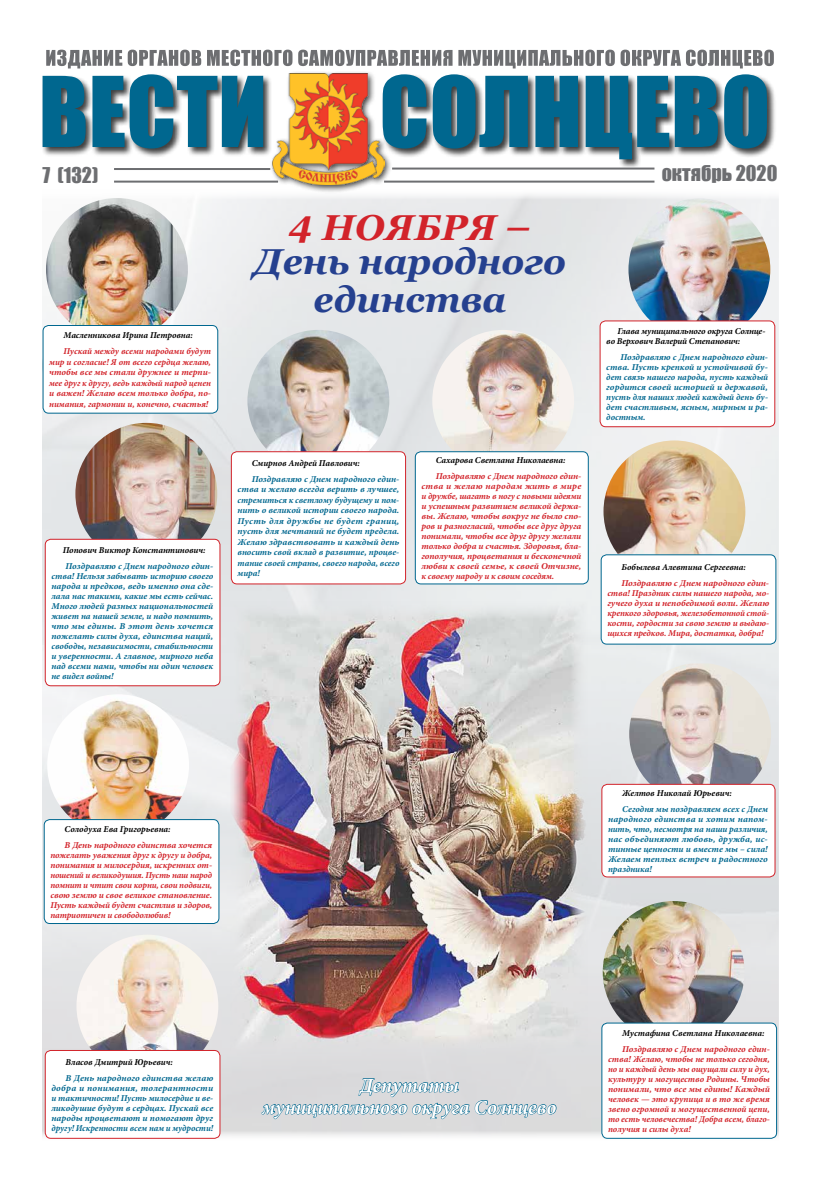
<style>
.page{position:relative;width:820px;height:1191px;background:#fff}
.page>*{position:absolute;margin:0;border:0;box-sizing:border-box;transform-origin:0 0}
.t1{font:italic 700 36px/38px "Georgia";color:#25408f;text-align:center}
.t2{font:italic 700 36px "Georgia";letter-spacing:.01em;color:#d2232a}
.t3{font:italic 700 20px/22px "Minion Pro";color:#fff;text-align:center}
.t4{font:20px "Impact";color:#6d6e71}
.t5{font:italic 700 9px/10px "Minion Pro";color:#00678f;text-align:justify}
.t6{font:italic 700 9px/10px "Minion Pro";letter-spacing:-.005em;color:#d2232a;text-align:justify;scale:1.04 1}
.t7{font:italic 700 9px/10px "Minion Pro";letter-spacing:-.005em;color:#d2232a;text-align:justify}
.t8{font:italic 700 9px/10px "Minion Pro";letter-spacing:-.005em;color:#000}
.t9{font:italic 700 9px/10px "Minion Pro";letter-spacing:-.005em;color:#d2232a;text-align:justify;scale:1.05 1}
.t10{font:italic 700 9px/10px "Minion Pro";color:#00678f;text-align:justify;scale:1.05 1}
</style>
<div class="page">
<img style="left:43px;top:194px;width:734px;height:945px">
<img style="left:432px;top:330px;width:142px;height:142px;border-radius:71px">
<img style="left:247px;top:330px;width:142px;height:142px;border-radius:71px">
<img style="left:602px;top:901px;width:142px;height:141px;border-radius:71px">
<img style="left:76px;top:934px;width:142px;height:117px">
<img style="left:75px;top:423px;width:142px;height:141px;border-radius:71px">
<img style="left:229px;top:599px;width:360px;height:454px">
<svg style="left:46px;top:50px;width:727px;height:18px"></svg>
<div style="left:41px;top:73px;width:735px;height:96px;background:#000;opacity:.75"></div>
<svg style="left:43px;top:74px;width:723px;height:85px;background:#4a88a0"></svg>
<div style="left:269px;top:71px;width:123px;height:122px;background:#000;opacity:.75"></div>
<img style="left:273px;top:74px;width:111px;height:110px">
<hr style="left:114px;top:181px;width:164px;height:2px;background:#6d6e71">
<hr style="left:114px;top:168px;width:156px;height:2px;background:#6d6e71">
<hr style="left:384px;top:181px;width:270px;height:2px;background:#6d6e71">
<hr style="left:392px;top:167px;width:262px;height:2px;background:#6d6e71">
<div style="left:601px;top:1023px;width:175px;height:115px;background:#fff;border-radius:6px"></div>
<div style="left:601px;top:1022px;width:175px;height:116px;border:1px solid #00678f;border-radius:6px"></div>
<div style="left:45px;top:539px;width:175px;height:147px;background:#fff;border-radius:6px"></div>
<div style="left:45px;top:539px;width:175px;height:147px;border:1px solid #d2232a;border-radius:6px"></div>
<div style="left:45px;top:1050px;width:175px;height:88px;background:#fff;border-radius:6px"></div>
<div style="left:45px;top:1050px;width:175px;height:88px;border:1px solid #d2232a;border-radius:6px"></div>
<div style="left:231px;top:452px;width:174px;height:132px;background:#fff;border-radius:6px"></div>
<div style="left:231px;top:451px;width:175px;height:133px;border:1px solid #d2232a;border-radius:6px"></div>
<div style="left:415px;top:452px;width:173px;height:132px;background:#fff;border-radius:6px"></div>
<div style="left:414px;top:451px;width:174px;height:133px;border:1px solid #00678f;border-radius:6px"></div>
<img style="left:46px;top:198px;width:142px;height:127px">
<img style="left:628px;top:198px;width:142px;height:142px;border-radius:71px">
<img style="left:603px;top:440px;width:142px;height:142px;border-radius:71px">
<img style="left:629px;top:663px;width:141px;height:121px">
<div style="left:43px;top:325px;width:175px;height:88px;background:#fff;border-radius:6px"></div>
<div style="left:43px;top:325px;width:175px;height:89px;border:1px solid #00678f;border-radius:6px"></div>
<div style="left:600px;top:321px;width:174px;height:106px;background:#fff;border-radius:6px"></div>
<div style="left:599px;top:320px;width:176px;height:107px;border:1px solid #d2232a;border-radius:6px"></div>
<div style="left:601px;top:555px;width:174px;height:89px;background:#fff;border-radius:6px"></div>
<div style="left:600px;top:554px;width:176px;height:90px;border:1px solid #00678f;border-radius:6px"></div>
<div style="left:601px;top:784px;width:173px;height:93px;background:#fff;border-radius:6px"></div>
<div style="left:601px;top:784px;width:174px;height:93px;border:1px solid #d2232a;border-radius:6px"></div>
<img style="left:47px;top:694px;width:142px;height:142px;border-radius:71px">
<div style="left:44px;top:819px;width:175px;height:104px;background:#fff;border-radius:6px"></div>
<div style="left:44px;top:819px;width:175px;height:105px;border:1px solid #00678f;border-radius:6px"></div>
<svg style="left:261px;top:1077px;width:295px;height:42px;background:#b6c6ce"></svg>
<h2 class="t4" style="left:43px;top:159px;width:57px">7 (132)</h2>
<h2 class="t4" style="left:661px;top:158px;width:117px">октябрь 2020</h2>
<p class="t8" style="left:63px;top:330px;width:131px">Масленникова Ирина Петровна:</p>
<p class="t7" style="left:49px;top:346px;width:163px;line-height:10.5px;text-indent:14px">Пускай между всеми народами будут мир и согласие! Я от всего сердца желаю, чтобы все мы стали дружнее и терпи&shy;мее друг к другу, ведь каждый народ ценен и важен! Желаю всем только добра, по&shy;нимания, гармонии и, конечно, счастья!</p>
<p class="t8" style="left:63px;top:545px;width:144px">Попович Виктор Константинович:</p>
<p class="t5" style="left:51px;top:560px;width:163px;text-indent:14px">Поздравляю с Днем народного един&shy;ства! Нельзя забывать историю своего народа и предков, ведь именно она сде&shy;лала нас такими, какие мы есть сейчас.<br>Много людей разных национальностей живет на нашей земле, и надо помнить, что мы едины. В этот день хочется пожелать силы духа, единства наций, свободы, независимости, стабильности и уверенности. А главное, мирного неба над всеми нами, чтобы ни один человек не видел войны!</p>
<h1 class="t2" style="left:289px;top:204px;width:243px">4 НОЯБРЯ –</h1>
<h1 class="t1" style="left:254px;top:242px;width:313px">День народного единства</h1>
<p class="t8" style="left:251px;top:458px;width:110px">Смирнов Андрей Павлович:</p>
<p class="t5" style="left:237px;top:473px;width:163px;line-height:10.5px;text-indent:14px">Поздравляю с Днем народного един&shy;ства и желаю всегда верить в лучшее, стремиться к светлому будущему и пом&shy;нить о великой истории своего народа.<br>Пусть для дружбы не будет границ, пусть для мечтаний не будет предела.<br>Желаю здравствовать и каждый день вносить свой вклад в развитие, процве&shy;тание своей страны, своего народа, всего мира!</p>
<p class="t8" style="left:435px;top:455px;width:131px">Сахарова Светлана Николаевна:</p>
<p class="t6" style="left:421px;top:471px;width:155px;text-indent:14px">Поздравляю с Днем народного един&shy;ства и желаю народам жить в мире и дружбе, шагать в ногу с новыми идеями и успешным развитием великой держа&shy;вы. Желаю, чтобы вокруг не было спо&shy;ров и разногласий, чтобы все друг друга понимали, чтобы все друг другу желали только добра и счастья. Здоровья, бла&shy;гополучия, процветания и бесконечной любви к своей семье, к своей Отчизне, к своему народу и к своим соседям.</p>
<p class="t8" style="left:606px;top:326px;width:160px;text-indent:11px">Глава муниципального округа Солнце&shy;во Верхович Валерий Степанович:</p>
<p class="t5" style="left:606px;top:352px;width:163px;text-indent:14px">Поздравляю с Днем народного един&shy;ства. Пусть крепкой и устойчивой бу&shy;дет связь нашего народа, пусть каждый гордится своей историей и державой, пусть для наших людей каждый день бу&shy;дет счастливым, ясным, мирным и ра&shy;достным.</p>
<p class="t8" style="left:621px;top:562px;width:126px">Бобылева Алевтина Сергеевна:</p>
<p class="t9" style="left:607px;top:577px;width:156px;text-indent:14px">Поздравляю с Днем народного един&shy;ства! Праздник силы нашего народа, мо&shy;гучего духа и непобедимой воли. Желаю крепкого здоровья, железобетонной стой&shy;кости, гордости за свою землю и выдаю&shy;щихся предков. Мира, достатка, добра!</p>
<p class="t8" style="left:65px;top:824px;width:107px">Солодуха Ева Григорьевна:</p>
<p class="t6" style="left:50px;top:839px;width:157px;text-indent:14px">В День народного единства хочется пожелать уважения друг к другу и добра, понимания и милосердия, искренних от&shy;ношений и великодушия. Пусть наш народ помнит и чтит свои корни, свои подвиги, свою землю и свое великое становление.<br>Пусть каждый будет счастлив и здоров, патриотичен и свободолюбив!</p>
<p class="t8" style="left:66px;top:1056px;width:109px">Власов Дмитрий Юрьевич:</p>
<p class="t10" style="left:51px;top:1072px;width:155px;text-indent:14px">В День народного единства желаю добра и понимания, толерантности и тактичности! Пусть милосердие и ве&shy;ликодушие будут в сердцах. Пускай все народы процветают и помогают друг другу! Искренности всем нам и мудрости!</p>
<h2 class="t3" style="left:262px;top:1074px;width:295px">Депутаты<br>муниципального округа Солнцево</h2>
<p class="t8" style="left:622px;top:788px;width:111px">Желтов Николай Юрьевич:</p>
<p class="t5" style="left:607px;top:803px;width:161px;text-indent:14px">Сегодня мы поздравляем всех с Днем народного единства и хотим напом&shy;нить, что, несмотря на наши различия, нас объединяют любовь, дружба, ис&shy;тинные ценности и вместе мы – сила!<br>Желаем теплых встреч и радостного праздника!</p>
<p class="t8" style="left:622px;top:1028px;width:144px">Мустафина Светлана Николаевна:</p>
<p class="t7" style="left:607px;top:1043px;width:163px;text-indent:14px">Поздравляю с Днем народного един&shy;ства! Желаю, чтобы не только сегодня, но и каждый день мы ощущали силу и дух, культуру и могущество Родины. Чтобы понимали, что все мы едины! Каждый человек — это крупица и в то же время звено огромной и могущественной цепи, то есть человечества! Добра всем, благо&shy;получия и силы духа!</p>
</div>
